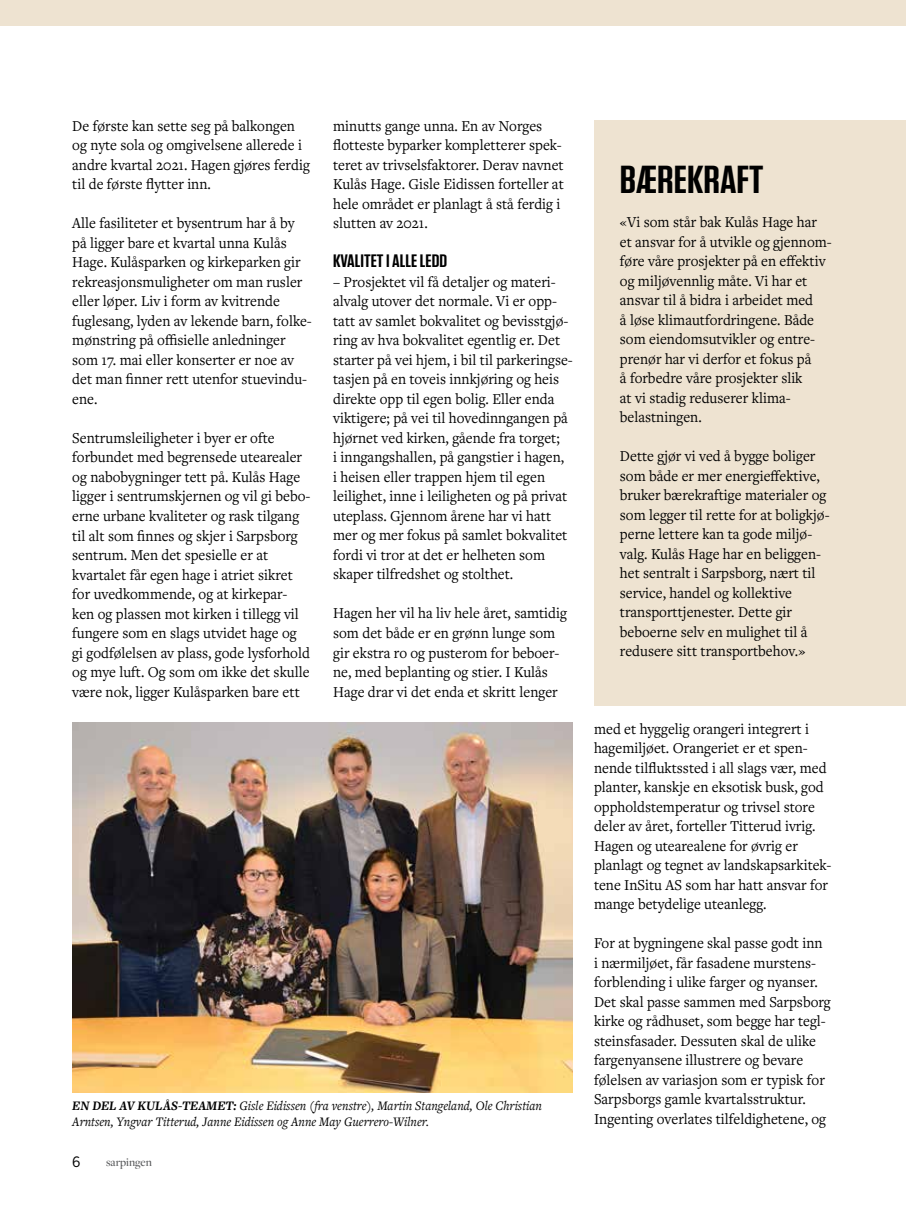
<style>
.page{position:relative;width:906px;height:1212px;background:#fff}
.page>*{position:absolute;margin:0;border:0;box-sizing:border-box;transform-origin:0 0}
.t1{font:600 39px "Tungsten";color:#000;scale:1.15 1}
.t2{font:600 18px "Tungsten";color:#000;scale:1.15 1}
.t3{font:15.75px/19.5px "Freight Text Pro";color:#000;scale:.95 1}
.t4{font:15px "Gotham Narrow";color:#000}
.t5{font:italic 13.5px/15.8px "Freight Text Pro";color:#000;scale:.95 1}
.t6{font:500 12px "Freight Disp Pro";color:#58595b}
.s1{font-weight:700}
</style>
<div class="page">
<div style="left:594px;top:120px;width:312px;height:586px;background:#eee3d1"></div>
<img style="left:72px;top:723px;width:501px;height:370px">
<div style="left:0;top:0;width:906px;height:26px;background:#eee3d1"></div>
<p class="t3" style="left:72px;top:116px;width:251px">De første kan sette seg på balkongen og nyte sola og omgivelsene allerede i andre kvartal 2021. Hagen gjøres ferdig til de første flytter inn.</p>
<p class="t3" style="left:72px;top:213px;width:254px">Alle fasiliteter et bysentrum har å by på ligger bare et kvartal unna Kulås Hage. Kulåsparken og kirkeparken gir rekreasjonsmuligheter om man rusler eller løper. Liv i form av kvitrende fuglesang, lyden av lekende barn, folke&shy;mønstring på offisielle anledninger som 17. mai eller konserter er noe av det man finner rett utenfor stuevindu&shy;ene.</p>
<p class="t3" style="left:72px;top:428px;width:252px">Sentrumsleiligheter i byer er ofte forbundet med begrensede utearealer og nabobygninger tett på. Kulås Hage ligger i sentrumskjernen og vil gi bebo&shy;erne urbane kvaliteter og rask tilgang til alt som finnes og skjer i Sarpsborg sentrum. Men det spesielle er at kvartalet får egen hage i atriet sikret for uvedkommende, og at kirkepar&shy;ken og plassen mot kirken i tillegg vil fungere som en slags utvidet hage og gi godfølelsen av plass, gode lysforhold og mye luft. Og som om ikke det skulle være nok, ligger Kulåsparken bare ett</p>
<p class="t3" style="left:333px;top:116px;width:244px">minutts gange unna. En av Norges flotteste byparker kompletterer spek&shy;teret av trivselsfaktorer. Derav navnet Kulås Hage. Gisle Eidissen forteller at hele området er planlagt å stå ferdig i slutten av 2021.</p>
<p class="t2" style="left:333px;top:252px;width:101px">KVALITET I ALLE LEDD</p>
<p class="t3" style="left:333px;top:272px;width:254px">– Prosjektet vil få detaljer og materi&shy;alvalg utover det normale. Vi er opp&shy;tatt av samlet bokvalitet og bevisstgjø&shy;ring av hva bokvalitet egentlig er. Det starter på vei hjem, i bil til parkeringse&shy;tasjen på en toveis innkjøring og heis direkte opp til egen bolig. Eller enda viktigere; på vei til hovedinngangen på hjørnet ved kirken, gående fra torget;<br>i inngangshallen, på gangstier i hagen,<br>i heisen eller trappen hjem til egen leilighet, inne i leiligheten og på privat uteplass. Gjennom årene har vi hatt mer og mer fokus på samlet bokvalitet fordi vi tror at det er helheten som skaper tilfredshet og stolthet.</p>
<p class="t3" style="left:333px;top:603px;width:248px">Hagen her vil ha liv hele året, samtidig som det både er en grønn lunge som gir ekstra ro og pusterom for beboer&shy;ne, med beplanting og stier. I Kulås Hage drar vi det enda et skritt lenger</p>
<p class="t5" style="left:72px;top:1097px;width:496px"><span class="s1">EN DEL AV KULÅS-TEAMET:</span> Gisle Eidissen (fra venstre), Martin Stangeland, Ole Christian<br>Arntsen, Yngvar Titterud, Janne Eidissen og Anne May Guerrero-Wilner.</p>
<p class="t4" style="left:72px;top:1152px;width:10px">6</p>
<p class="t6" style="left:106px;top:1154px;width:47px">sarpingen</p>
<h1 class="t1" style="left:620px;top:159px;width:126px">BÆREKRAFT</h1>
<p class="t3" style="left:620px;top:212px;width:224px">«Vi som står bak Kulås Hage har et ansvar for å utvikle og gjennom&shy;føre våre prosjekter på en effektiv og miljøvennlig måte. Vi har et ansvar til å bidra i arbeidet med<br>å løse klimautfordringene. Både som eiendomsutvikler og entre&shy;prenør har vi derfor et fokus på<br>å forbedre våre prosjekter slik<br>at vi stadig reduserer klima&shy;belastningen.</p>
<p class="t3" style="left:620px;top:446px;width:222px">Dette gjør vi ved å bygge boliger som både er mer energieffektive, bruker bærekraftige materialer og som legger til rette for at boligkjø&shy;perne lettere kan ta gode miljø&shy;valg. Kulås Hage har en beliggen&shy;het sentralt i Sarpsborg, nært til service, handel og kollektive transporttjenester. Dette gir beboerne selv en mulighet til å redusere sitt transportbehov.»</p>
<p class="t3" style="left:594px;top:718px;width:251px">med et hyggelig orangeri integrert i hagemiljøet. Orangeriet er et spen&shy;nende tilfluktssted i all slags vær, med planter, kanskje en eksotisk busk, god oppholdstemperatur og trivsel store deler av året, forteller Titterud ivrig.<br>Hagen og utearealene for øvrig er planlagt og tegnet av landskapsarkitek&shy;tene InSitu AS som har hatt ansvar for mange betydelige uteanlegg.</p>
<p class="t3" style="left:594px;top:933px;width:251px">For at bygningene skal passe godt inn<br>i nærmiljøet, får fasadene murstens&shy;forblending i ulike farger og nyanser.<br>Det skal passe sammen med Sarpsborg kirke og rådhuset, som begge har tegl&shy;steinsfasader. Dessuten skal de ulike fargenyansene illustrere og bevare følelsen av variasjon som er typisk for Sarpsborgs gamle kvartalsstruktur.<br>Ingenting overlates tilfeldighetene, og</p>
</div>
